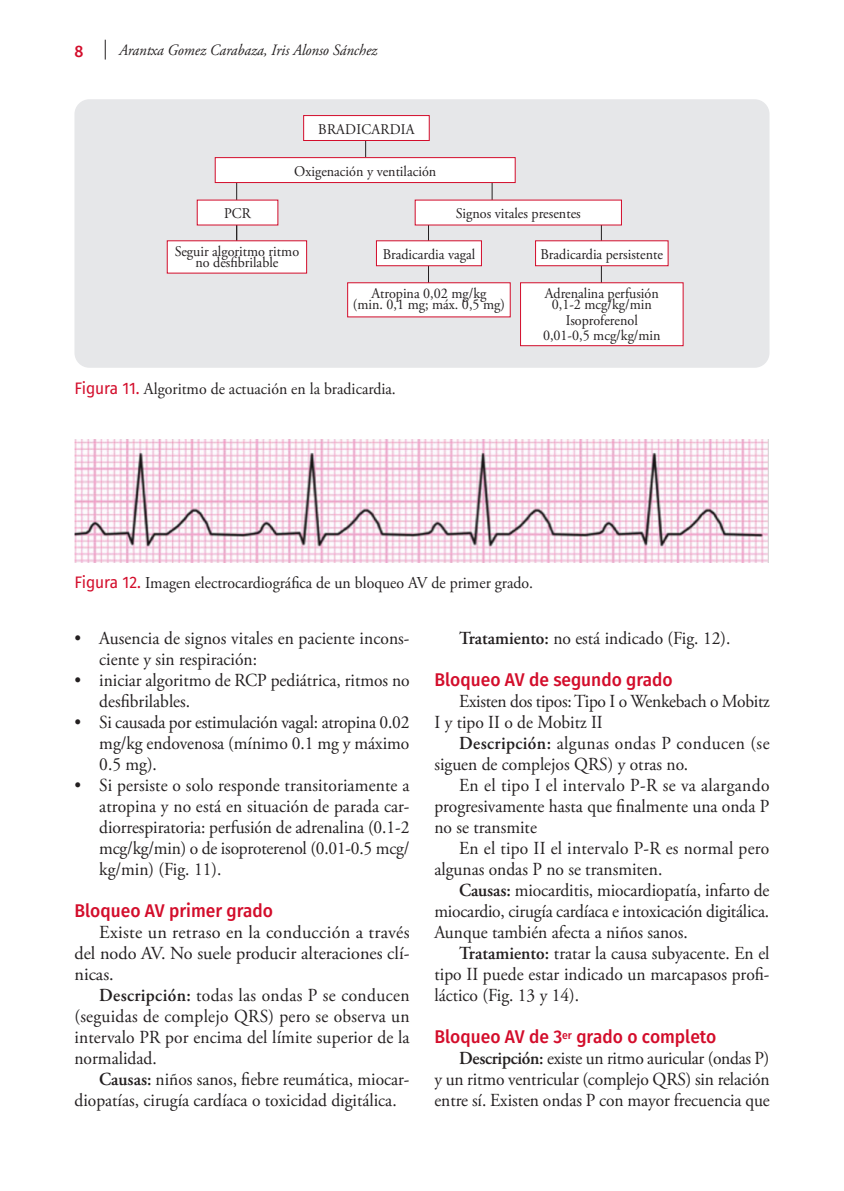
<style>
.page{position:relative;width:844px;height:1191px;background:#fff}
.page>*{position:absolute;margin:0;border:0;box-sizing:border-box;transform-origin:0 0}
.tx{font:18.38px/21px "Adobe Garamond Pro";color:#231f20;text-align:justify;scale:.95 1}
.tx-2{font:18.38px/21px "Adobe Garamond Pro";color:#231f20;text-align:justify}
.parr_2{font:500 18.38px "Trujillo";color:#d30d2b;scale:.95 1}
.fig_pie{font:16.62px "Adobe Garamond Pro";color:#231f20;scale:.95 1}
.t1{font:500 16.62px "Trujillo";color:#d30d2b;scale:.95 1}
.t2{font:italic 15.75px "Adobe Garamond Pro";color:#231f20;scale:.95 1}
.biblio{font:14.88px/10.8px "Adobe Garamond Pro";color:#231f20;text-align:center;scale:.95 1}
.s1{font-family:"Trujillo";color:#d30d2b}
.s2{font-weight:600}
</style>
<div class="page">
<svg style="left:105px;top:40px;width:1px;height:20px"></svg>
<div style="left:74px;top:99px;width:695px;height:269px;background:#e6e7e9;border-radius:15px"></div>
<svg style="left:236px;top:225px;width:1px;height:15px"></svg>
<svg style="left:236px;top:183px;width:1px;height:17px"></svg>
<svg style="left:365px;top:141px;width:1px;height:16px"></svg>
<svg style="left:428px;top:225px;width:1px;height:15px"></svg>
<svg style="left:600px;top:225px;width:1px;height:15px"></svg>
<svg style="left:428px;top:266px;width:1px;height:16px"></svg>
<svg style="left:600px;top:266px;width:1px;height:16px"></svg>
<svg style="left:491px;top:183px;width:1px;height:17px"></svg>
<div style="left:197px;top:200px;width:81px;height:25px;background:#fff"></div>
<div style="left:376px;top:240px;width:105px;height:26px;background:#fff;border:1px solid #d30d2b"></div>
<div style="left:535px;top:240px;width:133px;height:26px;background:#fff;border:1px solid #d30d2b"></div>
<div style="left:347px;top:282px;width:163px;height:35px;background:#fff"></div>
<div style="left:520px;top:282px;width:163px;height:64px;background:#fff;border:1px solid #d30d2b"></div>
<div style="left:414px;top:200px;width:207px;height:25px;background:#fff"></div>
<div style="left:167px;top:240px;width:140px;height:33px;background:#fff"></div>
<div style="left:303px;top:115px;width:126px;height:26px;background:#fff;border:1px solid #d30d2b"></div>
<div style="left:215px;top:157px;width:300px;height:26px;background:#fff;border:1px solid #d30d2b"></div>
<img style="left:74px;top:440px;width:694px;height:122px">
<p class="t1" style="left:74px;top:38px;width:11px">8</p>
<p class="t2" style="left:119px;top:41px;width:273px">Arantxa Gomez Carabaza, Iris Alonso Sánchez</p>
<p class="biblio" style="left:224px;top:209px;width:29px">PCR</p>
<p class="biblio" style="left:318px;top:124px;width:103px">BRADICARDIA</p>
<p class="biblio" style="left:294px;top:166px;width:151px">Oxigenación y ventilación</p>
<p class="biblio" style="left:455px;top:209px;width:133px">Signos vitales presentes</p>
<p class="biblio" style="left:175px;top:246px;width:132px">Seguir algoritmo ritmo no desfibrilable</p>
<p class="biblio" style="left:382px;top:249px;width:99px">Bradicardia vagal</p>
<p class="biblio" style="left:540px;top:249px;width:130px">Bradicardia persistente</p>
<p class="biblio" style="left:353px;top:289px;width:161px">Atropina 0,02 mg/kg<br>(min. 0,1 mg; máx. 0,5 mg)</p>
<p class="biblio" style="left:544px;top:289px;width:121px">Adrenalina perfusión<br>0,1-2 mcg/kg/min</p>
<p class="biblio" style="left:565px;top:315px;width:77px">Isoproferenol</p>
<p class="biblio" style="left:543px;top:330px;width:125px">0,01-0,5 mcg/kg/min</p>
<p class="fig_pie" style="left:74px;top:379px;width:340px"><span class="s1">Figura 11.</span> Algoritmo de actuación en la bradicardia.</p>
<p class="fig_pie" style="left:74px;top:572px;width:484px"><span class="s1">Figura 12.</span> Imagen electrocardiográfica de un bloqueo AV de primer grado.</p>
<p class="tx" style="left:99px;top:628px;width:328px;text-indent:-25px">• Ausencia de signos vitales en paciente incons&shy;ciente y sin respiración:</p>
<p class="tx" style="left:99px;top:670px;width:328px;text-indent:-25px">• iniciar algoritmo de RCP pediátrica, ritmos no desfibrilables.</p>
<p class="tx" style="left:99px;top:712px;width:328px;text-indent:-25px">• Si causada por estimulación vagal: atropina 0.02 mg/kg endovenosa (mínimo 0.1 mg y máximo 0.5 mg).</p>
<p class="tx" style="left:99px;top:775px;width:328px;text-indent:-25px">• Si persiste o solo responde transitoriamente a atropina y no está en situación de parada car&shy;diorrespiratoria: perfusión de adrenalina (0.1-2 mcg/kg/min) o de isoproterenol (0.01-0.5 mcg/ kg/min) (Fig. 11).</p>
<p class="parr_2" style="left:74px;top:896px;width:210px">Bloqueo AV primer grado</p>
<p class="tx-2" style="left:74px;top:922px;width:336px;text-indent:25px">Existe un retraso en la conducción a través del nodo AV. No suele producir alteraciones clí&shy;nicas.</p>
<p class="tx" style="left:74px;top:985px;width:354px;text-indent:25px"><span class="s2">Descripción:</span> todas las ondas P se conducen (seguidas de complejo QRS) pero se observa un intervalo PR por encima del límite superior de la normalidad.</p>
<p class="tx" style="left:74px;top:1069px;width:354px;text-indent:25px"><span class="s2">Causas:</span> niños sanos, fiebre reumática, miocar&shy;diopatías, cirugía cardíaca o toxicidad digitálica.</p>
<p class="tx" style="left:459px;top:628px;width:287px"><span class="s2">Tratamiento:</span> no está indicado (Fig. 12).</p>
<p class="parr_2" style="left:434px;top:665px;width:252px">Bloqueo AV de segundo grado</p>
<p class="tx" style="left:434px;top:691px;width:354px;text-indent:25px">Existen dos tipos: Tipo I o Wenkebach o Mobitz<br>I y tipo II o de Mobitz II</p>
<p class="tx" style="left:434px;top:733px;width:354px;text-indent:25px"><span class="s2">Descripción:</span> algunas ondas P conducen (se siguen de complejos QRS) y otras no.</p>
<p class="tx" style="left:434px;top:775px;width:354px;text-indent:25px">En el tipo I el intervalo P-R se va alargando progresivamente hasta que finalmente una onda P no se transmite</p>
<p class="tx" style="left:434px;top:838px;width:354px;text-indent:25px">En el tipo II el intervalo P-R es normal pero algunas ondas P no se transmiten.</p>
<p class="tx" style="left:434px;top:880px;width:354px;text-indent:25px"><span class="s2">Causas:</span> miocarditis, miocardiopatía, infarto de miocardio, cirugía cardíaca e intoxicación digitálica.<br>Aunque también afecta a niños sanos.</p>
<p class="tx" style="left:434px;top:943px;width:354px;text-indent:25px"><span class="s2">Tratamiento:</span> tratar la causa subyacente. En el tipo II puede estar indicado un marcapasos profi&shy;láctico (Fig. 13 y 14).</p>
<p class="parr_2" style="left:434px;top:1022px;width:298px">Bloqueo AV de 3<sup>er</sup> grado o completo</p>
<p class="tx" style="left:434px;top:1048px;width:354px;text-indent:25px"><span class="s2">Descripción:</span> existe un ritmo auricular (ondas P) y un ritmo ventricular (complejo QRS) sin relación entre sí. Existen ondas P con mayor frecuencia que</p>
</div>
